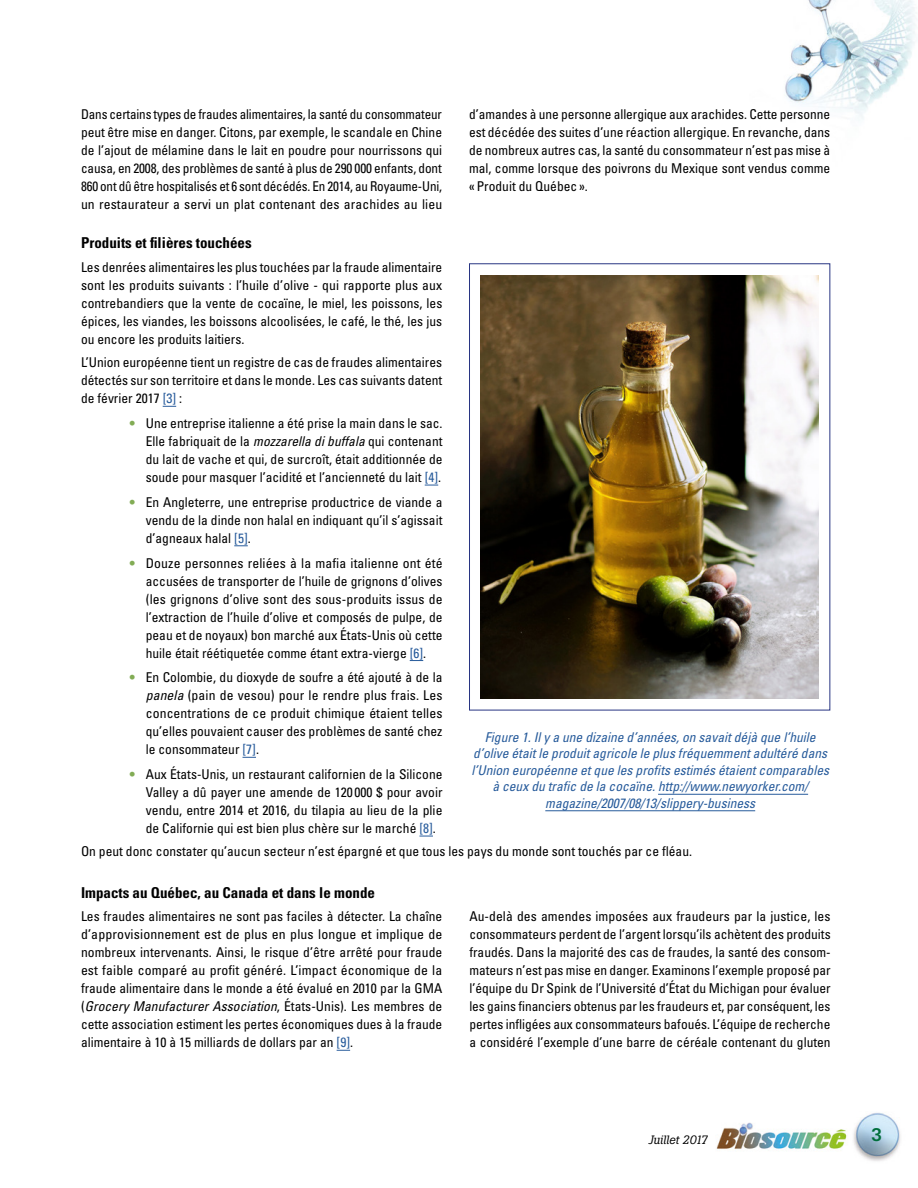
<style>
.page{position:relative;width:918px;height:1188px;background:#fff}
.page>*{position:absolute;margin:0;border:0;box-sizing:border-box;transform-origin:0 0}
.Titre_de_chapitre{font:500 18px "Boton";color:#006e3b}
.Sous-titres_2_-_TDM{font:700 condensed 15px "Univers";color:#000}
.Texte_courant{font:condensed 13.5px/18px "Univers";color:#000;text-align:justify}
.Titres_figures{font:italic condensed 13.5px/16.5px "Univers";color:#275b9b;text-align:center}
.t1{font:italic 12px "Boton";color:#000}
.s1{color:#275b9b}
.s2{font-weight:700;color:#82ac55}
.s3{font-style:italic}
</style>
<div class="page">
<img style="left:716px;top:1112px;width:185px;height:49px">
<img style="left:785px;top:0;width:131px;height:119px">
<svg style="left:163px;top:406px;width:13px;height:1px"></svg>
<svg style="left:425px;top:485px;width:13px;height:1px"></svg>
<svg style="left:234px;top:545px;width:14px;height:1px"></svg>
<svg style="left:410px;top:660px;width:13px;height:1px"></svg>
<svg style="left:243px;top:757px;width:13px;height:1px"></svg>
<svg style="left:419px;top:836px;width:14px;height:1px"></svg>
<svg style="left:337px;top:1050px;width:13px;height:1px"></svg>
<div style="left:469px;top:263px;width:361px;height:447px;background:#fff;border:1px solid #283583"></div>
<hr style="left:658px;top:794px;width:150px;height:1px;background:#275b9b">
<hr style="left:545px;top:810px;width:210px;height:1px;background:#275b9b">
<img style="left:481px;top:275px;width:338px;height:424px">
<p class="Texte_courant" style="left:81px;top:105px;width:363px">Dans certains types de fraudes alimentaires, la santé du consommateur peut être mise en danger. Citons, par exemple, le scandale en Chine de l’ajout de mélamine dans le lait en poudre pour nourrissons qui causa, en 2008, des problèmes de santé à plus de 290 000 enfants, dont 860 ont dû être hospitalisés et 6 sont décédés. En 2014, au Royaume-Uni, un restaurateur a servi un plat contenant des arachides au lieu</p>
<p class="Texte_courant" style="left:469px;top:105px;width:363px">d’amandes à une personne allergique aux arachides. Cette personne est décédée des suites d’une réaction allergique. En revanche, dans de nombreux autres cas, la santé du consommateur n’est pas mise à mal, comme lorsque des poivrons du Mexique sont vendus comme «Produit du Québec».</p>
<p class="Sous-titres_2_-_TDM" style="left:81px;top:234px;width:172px">Produits et filières touchées</p>
<p class="Texte_courant" style="left:81px;top:258px;width:363px">Les denrées alimentaires les plus touchées par la fraude alimentaire sont les produits suivants : l’huile d’olive - qui rapporte plus aux contrebandiers que la vente de cocaïne, le miel, les poissons, les épices, les viandes, les boissons alcoolisées, le café, le thé, les jus ou encore les produits laitiers.</p>
<p class="Texte_courant" style="left:81px;top:353px;width:363px">L’Union européenne tient un registre de cas de fraudes alimentaires détectés sur son territoire et dans le monde. Les cas suivants datent de février 2017 <span class="s1">[3]</span> :</p>
<p class="Texte_courant" style="left:146px;top:414px;width:298px;text-indent:-16px"><span class="s2">•</span> Une entreprise italienne a été prise la main dans le sac.<br>Elle fabriquait de la <span class="s3">mozzarella di buffala</span> qui contenant du lait de vache et qui, de surcroît, était additionnée de soude pour masquer l’acidité et l’ancienneté du lait <span class="s1">[4]</span>.</p>
<p class="Texte_courant" style="left:146px;top:493px;width:298px;text-indent:-16px"><span class="s2">•</span> En Angleterre, une entreprise productrice de viande a vendu de la dinde non halal en indiquant qu’il s’agissait d’agneaux halal <span class="s1">[5]</span>.</p>
<p class="Texte_courant" style="left:146px;top:554px;width:298px;text-indent:-16px"><span class="s2">•</span> Douze personnes reliées à la mafia italienne ont été accusées de transporter de l’huile de grignons d’olives (les grignons d’olive sont des sous-produits issus de l’extraction de l’huile d’olive et composés de pulpe, de peau et de noyaux) bon marché aux États-Unis où cette huile était réétiquetée comme étant extra-vierge <span class="s1">[6]</span>.</p>
<p class="Texte_courant" style="left:146px;top:668px;width:298px;text-indent:-16px"><span class="s2">•</span> En Colombie, du dioxyde de soufre a été ajouté à de la <span class="s3">panela</span> (pain de vesou) pour le rendre plus frais. Les concentrations de ce produit chimique étaient telles qu’elles pouvaient causer des problèmes de santé chez le consommateur <span class="s1">[7]</span>.</p>
<p class="Texte_courant" style="left:146px;top:765px;width:298px;text-indent:-16px"><span class="s2">•</span> Aux États-Unis, un restaurant californien de la Silicone Valley a dû payer une amende de 120 000 $ pour avoir vendu, entre 2014 et 2016, du tilapia au lieu de la plie de Californie qui est bien plus chère sur le marché <span class="s1">[8]</span>.</p>
<p class="Texte_courant" style="left:81px;top:842px;width:613px">On peut donc constater qu’aucun secteur n’est épargné et que tous les pays du monde sont touchés par ce fléau.</p>
<p class="Titres_figures" style="left:471px;top:729px;width:359px">Figure 1. Il y a une dizaine d’années, on savait déjà que l’huile d’olive était le produit agricole le plus fréquemment adultéré dans l’Union européenne et que les profits estimés étaient comparables à ceux du trafic de la cocaïne. http://www.newyorker.com/ magazine/2007/08/13/slippery-business</p>
<p class="Sous-titres_2_-_TDM" style="left:81px;top:883px;width:296px">Impacts au Québec, au Canada et dans le monde</p>
<p class="Texte_courant" style="left:81px;top:907px;width:363px">Les fraudes alimentaires ne sont pas faciles à détecter. La chaîne d’approvisionnement est de plus en plus longue et implique de nombreux intervenants. Ainsi, le risque d’être arrêté pour fraude est faible comparé au profit généré. L’impact économique de la fraude alimentaire dans le monde a été évalué en 2010 par la GMA (<span class="s3">Grocery Manufacturer Association</span>, États-Unis). Les membres de cette association estiment les pertes économiques dues à la fraude alimentaire à 10 à 15 milliards de dollars par an <span class="s1">[9]</span>.</p>
<p class="Texte_courant" style="left:469px;top:907px;width:363px">Au-delà des amendes imposées aux fraudeurs par la justice, les consommateurs perdent de l’argent lorsqu’ils achètent des produits fraudés. Dans la majorité des cas de fraudes, la santé des consom&shy;mateurs n’est pas mise en danger. Examinons l’exemple proposé par l’équipe du Dr Spink de l’Université d’État du Michigan pour évaluer les gains financiers obtenus par les fraudeurs et, par conséquent, les pertes infligées aux consommateurs bafoués. L’équipe de recherche a considéré l’exemple d’une barre de céréale contenant du gluten</p>
<p class="t1" style="left:648px;top:1132px;width:61px">Juillet 2017</p>
<p class="Titre_de_chapitre" style="left:872px;top:1124px;width:12px">3</p>
</div>
